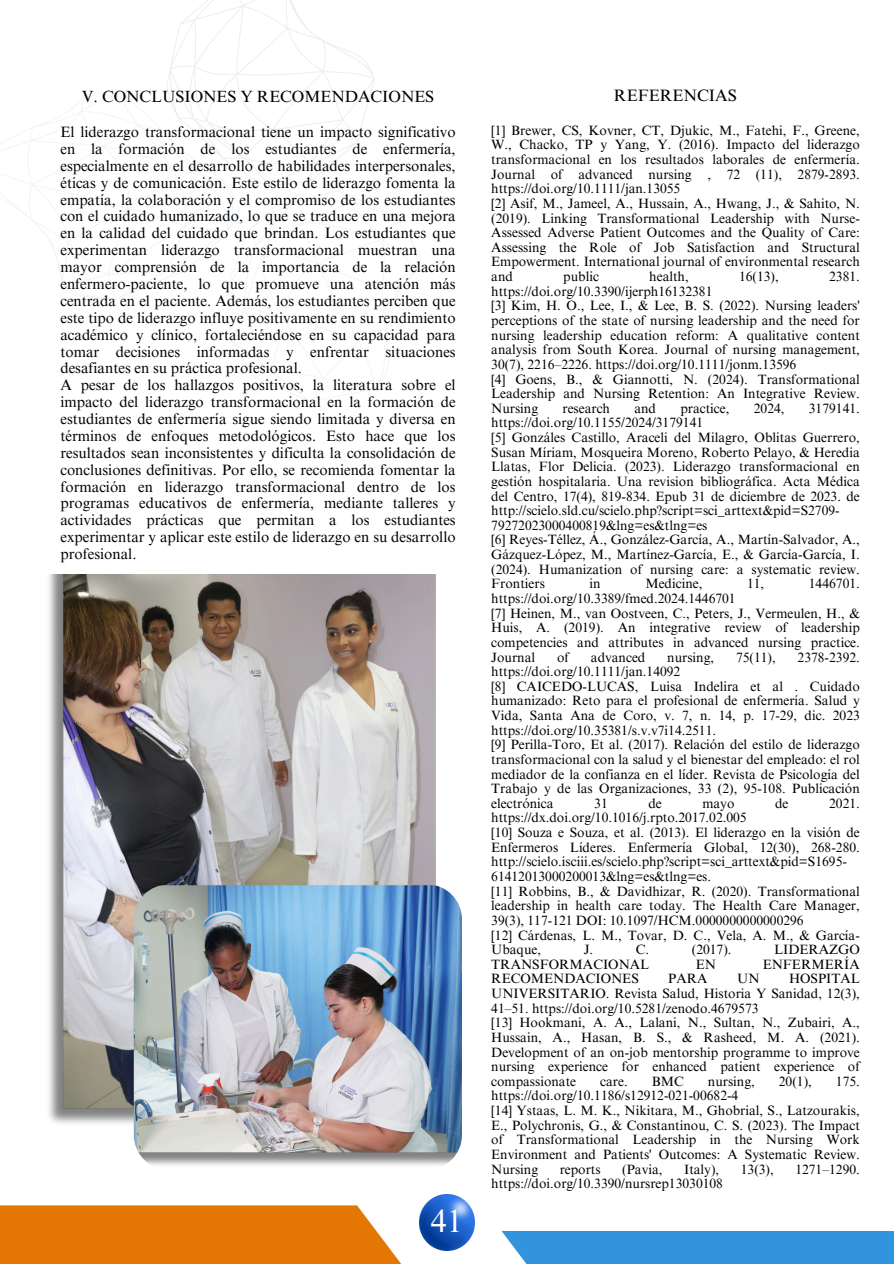
<style>
.page{position:relative;width:894px;height:1264px;background:#fff}
.page>*{position:absolute;margin:0;border:0;box-sizing:border-box;transform-origin:0 0}
.t1{font:31.95px "Times NRMT Pro";color:#fff}
.t2{font:16.5px "Times NRMT Pro";color:#000}
.t3{font:16.2px "Times NRMT Pro";color:#000}
.t4{font:15px/16.8px "Times NRMT Pro";color:#000}
.t5{font:13.5px/14.7px "Times NRMT Pro";color:#000;text-align:justify}
</style>
<div class="page">
<div style="left:0;top:1230px;width:893px;height:33px;background:#3294dd"></div>
<img style="left:425px;top:1194px;width:44px;height:11px">
<svg style="left:0;top:1205px;width:607px;height:58px"></svg>
<svg style="left:172px;top:0;width:203px;height:167px"></svg>
<svg style="left:0;top:59px;width:256px;height:241px"></svg>
<svg style="left:195px;top:167px;width:225px;height:235px"></svg>
<img style="left:49px;top:574px;width:388px;height:560px">
<img style="left:134px;top:884px;width:327px;height:285px;border-radius:35px">
<h1 class="t3" style="left:82px;top:90px;width:353px">V. CONCLUSIONES Y RECOMENDACIONES</h1>
<h2 class="t4" style="left:60px;top:125px;width:396px">El liderazgo transformacional tiene un impacto significativo en la formación de los estudiantes de enfermería, especialmente en el desarrollo de habilidades interpersonales, éticas y de comunicación. Este estilo de liderazgo fomenta la empatía, la colaboración y el compromiso de los estudiantes con el cuidado humanizado, lo que se traduce en una mejora en la calidad del cuidado que brindan. Los estudiantes que experimentan liderazgo transformacional muestran una mayor comprensión de la importancia de la relación enfermero-paciente, lo que promueve una atención más centrada en el paciente. Además, los estudiantes perciben que este tipo de liderazgo influye positivamente en su rendimiento académico y clínico, fortaleciéndose en su capacidad para tomar decisiones informadas y enfrentar situaciones desafiantes en su práctica profesional.<br>A pesar de los hallazgos positivos, la literatura sobre el impacto del liderazgo transformacional en la formación de estudiantes de enfermería sigue siendo limitada y diversa en términos de enfoques metodológicos. Esto hace que los resultados sean inconsistentes y dificulta la consolidación de conclusiones definitivas. Por ello, se recomienda fomentar la formación en liderazgo transformacional dentro de los programas educativos de enfermería, mediante talleres y actividades prácticas que permitan a los estudiantes experimentar y aplicar este estilo de liderazgo en su desarrollo profesional.</h2>
<p class="t1" style="left:430px;top:1209px;width:33px">41</p>
<p class="t2" style="left:613px;top:89px;width:125px">REFERENCIAS</p>
<p class="t5" style="left:491px;top:124px;width:370px">[1] Brewer, CS, Kovner, CT, Djukic, M., Fatehi, F., Greene, W., Chacko, TP y Yang, Y. (2016). Impacto del liderazgo transformacional en los resultados laborales de enfermería.<br>Journal of advanced nursing , 72 (11), 2879-2893. https://doi.org/10.1111/jan.13055</p>
<h1 class="t5" style="left:491px;top:198px;width:370px">[2] Asif, M., Jameel, A., Hussain, A., Hwang, J., &amp; Sahito, N. (2019). Linking Transformational Leadership with Nurse-Assessed Adverse Patient Outcomes and the Quality of Care:<br>Assessing the Role of Job Satisfaction and Structural Empowerment. International journal of environmental research and</h1>
<h1 class="t5" style="left:563px;top:271px;width:37px">public</h1>
<h1 class="t5" style="left:649px;top:271px;width:41px">health,</h1>
<h1 class="t5" style="left:738px;top:271px;width:41px">16(13),</h1>
<h1 class="t5" style="left:828px;top:271px;width:32px">2381.</h1>
<h1 class="t5" style="left:491px;top:285px;width:223px">https://doi.org/10.3390/ijerph16132381</h1>
<p class="t5" style="left:491px;top:300px;width:370px">[3] Kim, H. O., Lee, I., &amp; Lee, B. S. (2022). Nursing leaders' perceptions of the state of nursing leadership and the need for nursing leadership education reform: A qualitative content analysis from South Korea. Journal of nursing management, 30(7), 2216–2226. https://doi.org/10.1111/jonm.13596</p>
<p class="t5" style="left:491px;top:373px;width:370px">[4] Goens, B., &amp; Giannotti, N. (2024). Transformational Leadership and Nursing Retention: An Integrative Review.<br>Nursing</p>
<p class="t5" style="left:562px;top:402px;width:49px">research</p>
<p class="t5" style="left:634px;top:402px;width:23px">and</p>
<p class="t5" style="left:680px;top:402px;width:50px">practice,</p>
<p class="t5" style="left:753px;top:402px;width:32px">2024,</p>
<p class="t5" style="left:808px;top:402px;width:52px">3179141.</p>
<p class="t5" style="left:491px;top:417px;width:213px">https://doi.org/10.1155/2024/3179141</p>
<p class="t5" style="left:491px;top:432px;width:370px;text-align:left">[5] Gonzáles Castillo, Araceli del Milagro, Oblitas Guerrero, Susan Míriam, Mosqueira Moreno, Roberto Pelayo, &amp; Heredia Llatas, Flor Delicia. (2023). Liderazgo transformacional en gestión hospitalaria. Una revision bibliográfica. Acta Médica del Centro, 17(4), 819-834. Epub 31 de diciembre de 2023. de http://scielo.sld.cu/scielo.php?script=sci_arttext&amp;pid=S2709- 79272023000400819&amp;lng=es&amp;tlng=es</p>
<p class="t5" style="left:491px;top:534px;width:370px">[6] Reyes-Téllez, Á., González-García, A., Martín-Salvador, A., Gázquez-López, M., Martínez-García, E., &amp; García-García, I. (2024). Humanization of nursing care: a systematic review.<br>Frontiers</p>
<p class="t5" style="left:589px;top:578px;width:13px">in</p>
<p class="t5" style="left:645px;top:578px;width:58px">Medicine,</p>
<p class="t5" style="left:746px;top:578px;width:19px">11,</p>
<p class="t5" style="left:808px;top:578px;width:52px">1446701.</p>
<p class="t5" style="left:491px;top:592px;width:246px">https://doi.org/10.3389/fmed.2024.1446701</p>
<p class="t5" style="left:491px;top:607px;width:370px">[7] Heinen, M., van Oostveen, C., Peters, J., Vermeulen, H., &amp; Huis, A. (2019). An integrative review of leadership competencies and attributes in advanced nursing practice.<br>Journal</p>
<p class="t5" style="left:557px;top:651px;width:13px">of</p>
<p class="t5" style="left:590px;top:651px;width:56px">advanced</p>
<p class="t5" style="left:667px;top:651px;width:48px">nursing,</p>
<p class="t5" style="left:735px;top:651px;width:41px">75(11),</p>
<p class="t5" style="left:797px;top:651px;width:64px">2378-2392.</p>
<p class="t5" style="left:491px;top:666px;width:190px">https://doi.org/10.1111/jan.14092</p>
<p class="t5" style="left:491px;top:680px;width:370px">[8] CAICEDO-LUCAS, Luisa Indelira et al . Cuidado humanizado: Reto para el profesional de enfermería. Salud y Vida, Santa Ana de Coro, v. 7, n. 14, p. 17-29, dic. 2023 https://doi.org/10.35381/s.v.v7i14.2511.</p>
<p class="t5" style="left:491px;top:739px;width:370px">[9] Perilla-Toro, Et al. (2017). Relación del estilo de liderazgo transformacional con la salud y el bienestar del empleado: el rol mediador de la confianza en el líder. Revista de Psicología del Trabajo y de las Organizaciones, 33 (2), 95-108. Publicación electrónica</p>
<p class="t5" style="left:594px;top:797px;width:15px">31</p>
<p class="t5" style="left:648px;top:797px;width:15px">de</p>
<p class="t5" style="left:702px;top:797px;width:34px">mayo</p>
<p class="t5" style="left:775px;top:797px;width:15px">de</p>
<p class="t5" style="left:828px;top:797px;width:32px">2021.</p>
<p class="t5" style="left:491px;top:812px;width:257px">https://dx.doi.org/10.1016/j.rpto.2017.02.005</p>
<p class="t5" style="left:491px;top:826px;width:370px;text-align:left">[10] Souza e Souza, et al. (2013). El liderazgo en la visión de Enfermeros Líderes. Enfermería Global, 12(30), 268-280. http://scielo.isciii.es/scielo.php?script=sci_arttext&amp;pid=S1695- 61412013000200013&amp;lng=es&amp;tlng=es.</p>
<p class="t5" style="left:491px;top:885px;width:370px">[11] Robbins, B., &amp; Davidhizar, R. (2020). Transformational leadership in health care today. The Health Care Manager, 39(3), 117-121 DOI: 10.1097/HCM.0000000000000296</p>
<p class="t5" style="left:491px;top:929px;width:370px">[12] Cárdenas, L. M., Tovar, D. C., Vela, A. M., &amp; García-<br>Ubaque,</p>
<p class="t5" style="left:583px;top:943px;width:11px">J.</p>
<p class="t5" style="left:635px;top:943px;width:15px">C.</p>
<p class="t5" style="left:691px;top:943px;width:41px">(2017).</p>
<p class="t5" style="left:773px;top:943px;width:87px">LIDERAZGO</p>
<p class="t5" style="left:491px;top:958px;width:159px">TRANSFORMACIONAL</p>
<p class="t5" style="left:695px;top:958px;width:22px">EN</p>
<p class="t5" style="left:762px;top:958px;width:98px">ENFERMERÍA</p>
<p class="t5" style="left:491px;top:973px;width:149px">RECOMENDACIONES</p>
<p class="t5" style="left:668px;top:973px;width:41px">PARA</p>
<p class="t5" style="left:737px;top:973px;width:24px">UN</p>
<p class="t5" style="left:491px;top:973px;width:370px;text-indent:298px">HOSPITAL UNIVERSITARIO. Revista Salud, Historia Y Sanidad, 12(3), 41–51. https://doi.org/10.5281/zenodo.4679573</p>
<p class="t5" style="left:491px;top:1017px;width:370px">[13] Hookmani, A. A., Lalani, N., Sultan, N., Zubairi, A., Hussain, A., Hasan, B. S., &amp; Rasheed, M. A. (2021).<br>Development of an on-job mentorship programme to improve nursing experience for enhanced patient experience of compassionate</p>
<p class="t5" style="left:600px;top:1075px;width:29px">care.</p>
<p class="t5" style="left:651px;top:1075px;width:34px">BMC</p>
<p class="t5" style="left:707px;top:1075px;width:48px">nursing,</p>
<p class="t5" style="left:778px;top:1075px;width:34px">20(1),</p>
<p class="t5" style="left:835px;top:1075px;width:25px">175.</p>
<p class="t5" style="left:491px;top:1090px;width:248px">https://doi.org/10.1186/s12912-021-00682-4</p>
<p class="t5" style="left:491px;top:1104px;width:370px">[14] Ystaas, L. M. K., Nikitara, M., Ghobrial, S., Latzourakis, E., Polychronis, G., &amp; Constantinou, C. S. (2023). The Impact of Transformational Leadership in the Nursing Work Environment and Patients' Outcomes: A Systematic Review.<br>Nursing</p>
<p class="t5" style="left:559px;top:1163px;width:42px">reports</p>
<p class="t5" style="left:622px;top:1163px;width:42px">(Pavia,</p>
<p class="t5" style="left:684px;top:1163px;width:37px">Italy),</p>
<p class="t5" style="left:740px;top:1163px;width:34px">13(3),</p>
<p class="t5" style="left:795px;top:1163px;width:66px">1271–1290.</p>
<p class="t5" style="left:491px;top:1177px;width:233px">https://doi.org/10.3390/nursrep13030108</p>
</div>
